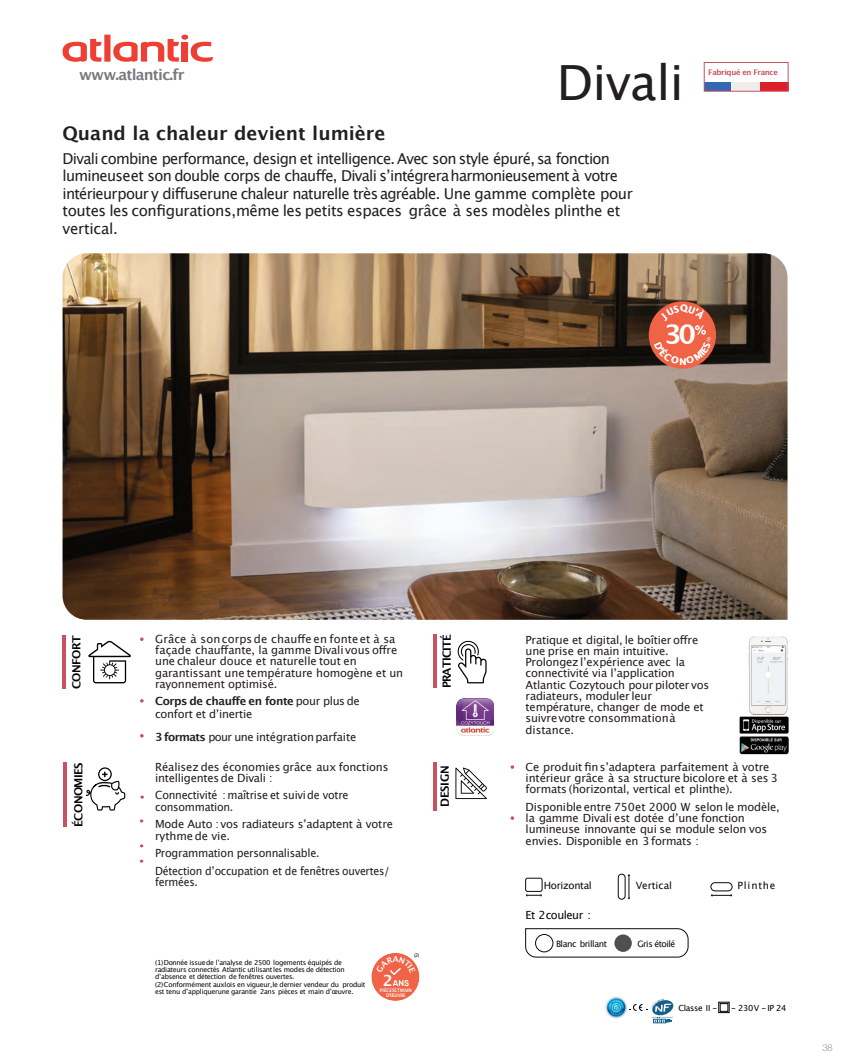
<style>
.page{position:relative;width:851px;height:1064px;background:#fff}
.page>*{position:absolute;margin:0;border:0;box-sizing:border-box;transform-origin:0 0}
.t1{font:48.5px "Lucida Grande";letter-spacing:-.015em;color:#231f20}
.t2{font:700 26.88px "Lucida Grande";color:#fff}
.t3{font:700 18.75px "Lucida Grande";color:#231f20}
.t4{font:700 15.25px "Lucida Grande";color:#fff}
.t5{font:15px/17.5px "Lucida Grande";letter-spacing:-.045em;color:#231f20}
.t6{font:700 15px "Lucida Grande";letter-spacing:-.055em;color:#777b7e}
.t7{font:11.25px/11.2px "Lucida Grande";letter-spacing:-.02em;color:#231f20}
.t8{font:11.25px/11.2px "Lucida Grande";letter-spacing:-.02em;color:#231f20;scale:.96 1}
.t9{font:700 11.25px "Lucida Grande";letter-spacing:-.055em;color:#000001}
.t10{font:11.25px "Lucida Grande";letter-spacing:-.05em;color:#0a0a0b}
.t11{font:700 11.25px "Lucida Grande";letter-spacing:-.075em;color:#000001}
.t12{font:11.25px "Lucida Grande";letter-spacing:-.02em;color:#231f20;scale:.94 1}
.t13{font:10px "Lucida Grande";letter-spacing:-.03em;color:#0a0a0b}
.t14{font:10px "Lucida Grande";color:#0a0a0b}
.t15{font:10px "Lucida Grande";letter-spacing:.08em;color:#0a0a0b}
.t16{font:300 9.38px "Helvetica Neue";color:#939598}
.t17{font:700 9.12px "Lucida Grande";color:#fff}
.t18{font:8.75px "Lucida Grande";letter-spacing:-.045em;color:#0a0a0b}
.t19{font:8.38px "Lucida Grande";letter-spacing:-.04em;color:#000001}
.t20{font:700 7.62px "Lucida Grande";letter-spacing:-.045em;color:#c75263}
.t21{font:6.88px/6.9px "Lucida Grande";letter-spacing:-.035em;color:#0a0a0b}
.t22{font:5px "Lucida Grande";color:#0a0a0b}
.t23{font:700 4.75px/5.1px "Lucida Grande";color:#fff;text-align:center;scale:.9 1}
.s1{font-weight:700}
</style>
<div class="page">
<img style="left:62px;top:253px;width:725px;height:367px">
<svg style="left:140px;top:637px;width:4px;height:4px"></svg>
<svg style="left:140px;top:699px;width:4px;height:3px"></svg>
<svg style="left:140px;top:734px;width:4px;height:3px"></svg>
<svg style="left:88px;top:641px;width:43px;height:42px"></svg>
<hr style="left:63px;top:635px;width:3px;height:53px;background:#c75263">
<svg style="left:457px;top:641px;width:29px;height:42px"></svg>
<hr style="left:433px;top:635px;width:3px;height:53px;background:#c75263">
<hr style="left:63px;top:762px;width:4px;height:64px;background:#c75263">
<div style="left:98px;top:767px;width:14px;height:14px;border:1px solid #000001;border-radius:50%"></div>
<svg style="left:86px;top:771px;width:39px;height:39px"></svg>
<svg style="left:455px;top:767px;width:32px;height:32px"></svg>
<hr style="left:433px;top:762px;width:3px;height:48px;background:#c75263">
<img style="left:456px;top:698px;width:37px;height:37px">
<img style="left:748px;top:636px;width:40px;height:79px">
<img style="left:739px;top:736px;width:49px;height:18px">
<img style="left:739px;top:716px;width:49px;height:17px">
<svg style="left:62px;top:34px;width:151px;height:28px"></svg>
<div style="left:710px;top:882px;width:22px;height:9px;border:1px solid #0a0a0b;border-radius:4px"></div>
<svg style="left:711px;top:893px;width:21px;height:4px"></svg>
<svg style="left:525px;top:928px;width:163px;height:29px"></svg>
<div style="left:535px;top:934px;width:18px;height:17px;background:#fff;border-radius:50%"></div>
<div style="left:535px;top:934px;width:18px;height:18px;border:1px solid #0a0a0b;border-radius:50%"></div>
<div style="left:614px;top:934px;width:17px;height:17px;background:#4e5050;border-radius:50%"></div>
<div style="left:618px;top:873px;width:7px;height:26px;border:1px solid #0a0a0b;border-radius:3px"></div>
<svg style="left:627px;top:874px;width:3px;height:25px"></svg>
<div style="left:525px;top:877px;width:17px;height:14px;border:1px solid #0a0a0b;border-radius:2px"></div>
<svg style="left:526px;top:893px;width:16px;height:3px"></svg>
<div style="left:718px;top:1002px;width:11px;height:10px;border:1px solid #000001"></div>
<div style="left:720px;top:1003px;width:8px;height:8px;border:1px solid #000001"></div>
<img style="left:605px;top:996px;width:22px;height:22px">
<svg style="left:629px;top:998px;width:45px;height:24px"></svg>
<div style="left:371px;top:952px;width:48px;height:48px;background:#f16347;border-radius:50%"></div>
<div style="left:703px;top:83px;width:28px;height:8px;background:#3667b1"></div>
<div style="left:760px;top:83px;width:28px;height:8px;background:#dd1f27"></div>
<div style="left:731px;top:83px;width:29px;height:8px;background:#eeedeb"></div>
<div style="left:703px;top:62px;width:85px;height:30px;border:1px solid #c75263"></div>
<svg style="left:648px;top:301px;width:68px;height:68px"></svg>
<svg style="left:376px;top:956px;width:39px;height:30px"></svg>
<svg style="left:654px;top:304px;width:57px;height:60px;background:#e15f45"></svg>
<h3 class="t6" style="left:79px;top:68px;width:107px">www.atlantic.fr</h3>
<h1 class="t1" style="left:556px;top:62px;width:129px">Divali</h1>
<h3 class="t3" style="left:62px;top:125px;width:324px">Quand la chaleur devient lumière</h3>
<p class="t5" style="left:62px;top:151px;width:572px">Divali combine performance, design et intelligence. Avec son style épuré, sa fonction lumineuseet son double corps de chauffe, Divali sʼintégreraharmonieusement à votre intérieurpour y diffuserune chaleur naturelle très agréable. Une gamme complète pour toutes les configurations,même les petits espaces grâce à ses modèles plinthe et vertical.</p>
<p class="t20" style="left:708px;top:69px;width:71px">Fabriqué en France</p>
<h2 class="t2" style="left:664px;top:323px;width:34px">30</h2>
<p class="t17" style="left:679px;top:357px;width:9px">N</p>
<p class="t9" style="left:72px;top:689px;width:56px;rotate:-90deg">CONFORT</p>
<p class="t7" style="left:155px;top:634px;width:249px">Grâce à soncorpsde chauffe en fonteet à sa façade chauffante, la gamme Divali vous offre une chaleur douce et naturelle tout en garantissant une température homogène et un rayonnement optimisé.</p>
<p class="t7" style="left:155px;top:696px;width:206px;line-height:12.5px"><span class="s1">Corps de chauffe en fonte</span> pour plus de confort et dʼinertie</p>
<p class="t7" style="left:155px;top:731px;width:203px"><span class="s1">3formats</span> pour une intégrationparfaite</p>
<p class="t11" style="left:442px;top:688px;width:55px;rotate:-90deg">PRATICITÉ</p>
<p class="t7" style="left:525px;top:634px;width:185px">Pratique et digital, le boîtier offre une prise en main intuitive.<br>Prolongezlʼexpérience avec la connectivité via lʼapplication<br>Atlantic Cozytouch pour piloter vos radiateurs, moduler leur température, changer de mode et suivrevotre consommationà distance.</p>
<p class="t9" style="left:74px;top:826px;width:66px;rotate:-90deg">ÉCONOMIES</p>
<p class="t7" style="left:525px;top:761px;width:254px">Ce produit finsʼadaptera parfaitement à votre intérieur grâce à sa structure bicolore et à ses 3 formats (horizontal, vertical et plinthe).</p>
<p class="t7" style="left:155px;top:761px;width:235px">Réalisez des économies grâce aux fonctions intelligentes de Divali :</p>
<p class="t8" style="left:155px;top:790px;width:203px">Connectivité : maîtrise et suivide votre consommation.</p>
<p class="t7" style="left:155px;top:819px;width:239px">Mode Auto :vos radiateurs sʼadaptent à votre rythme de vie.</p>
<p class="t7" style="left:155px;top:845px;width:236px;line-height:17.5px">Programmation personnalisable.<br>Détection dʼoccupation et de fenêtres ouvertes/</p>
<p class="t12" style="left:155px;top:877px;width:47px">fermées.</p>
<p class="t9" style="left:440px;top:807px;width:43px;rotate:-90deg">DESIGN</p>
<p class="t7" style="left:525px;top:801px;width:256px">Disponible entre 750et 2000 W selon le modèle, la gamme Divali est dotée dʼune fonction lumineuse innovante qui se module selon vos envies. Disponible en 3 formats :</p>
<p class="t13" style="left:544px;top:881px;width:49px">Horizontal</p>
<p class="t14" style="left:635px;top:881px;width:38px">Vertical</p>
<p class="t15" style="left:737px;top:881px;width:39px">Plinthe</p>
<p class="t10" style="left:525px;top:909px;width:67px">Et 2couleur :</p>
<p class="t21" style="left:155px;top:959px;width:191px">(1)Donnée issuede lʼanalyse de 2500 logements équipés de radiateurs connectés Atlantic utilisantles modes de détection dʼabsence et détection de fenêtres ouvertes.</p>
<p class="t21" style="left:155px;top:981px;width:212px">(2)Conformément auxlois en vigueur,le dernier vendeur du produit est tenu dʼappliquerune garantie 2ans pièces et main dʼœuvre.</p>
<p class="t22" style="left:414px;top:952px;width:7px">(2)</p>
<h3 class="t4" style="left:383px;top:974px;width:12px">2</h3>
<p class="t23" style="left:380px;top:988px;width:37px">PIÈCESETMAIN<br>DʼŒUVRE</p>
<p class="t18" style="left:556px;top:939px;width:53px">Blanc brillant</p>
<p class="t18" style="left:637px;top:939px;width:39px">Gris étoilé</p>
<p class="t19" style="left:678px;top:1004px;width:40px">Classe II -</p>
<p class="t19" style="left:731px;top:1004px;width:57px">- 230V -IP 24</p>
<p class="t16" style="left:822px;top:1041px;width:12px">38</p>
</div>
